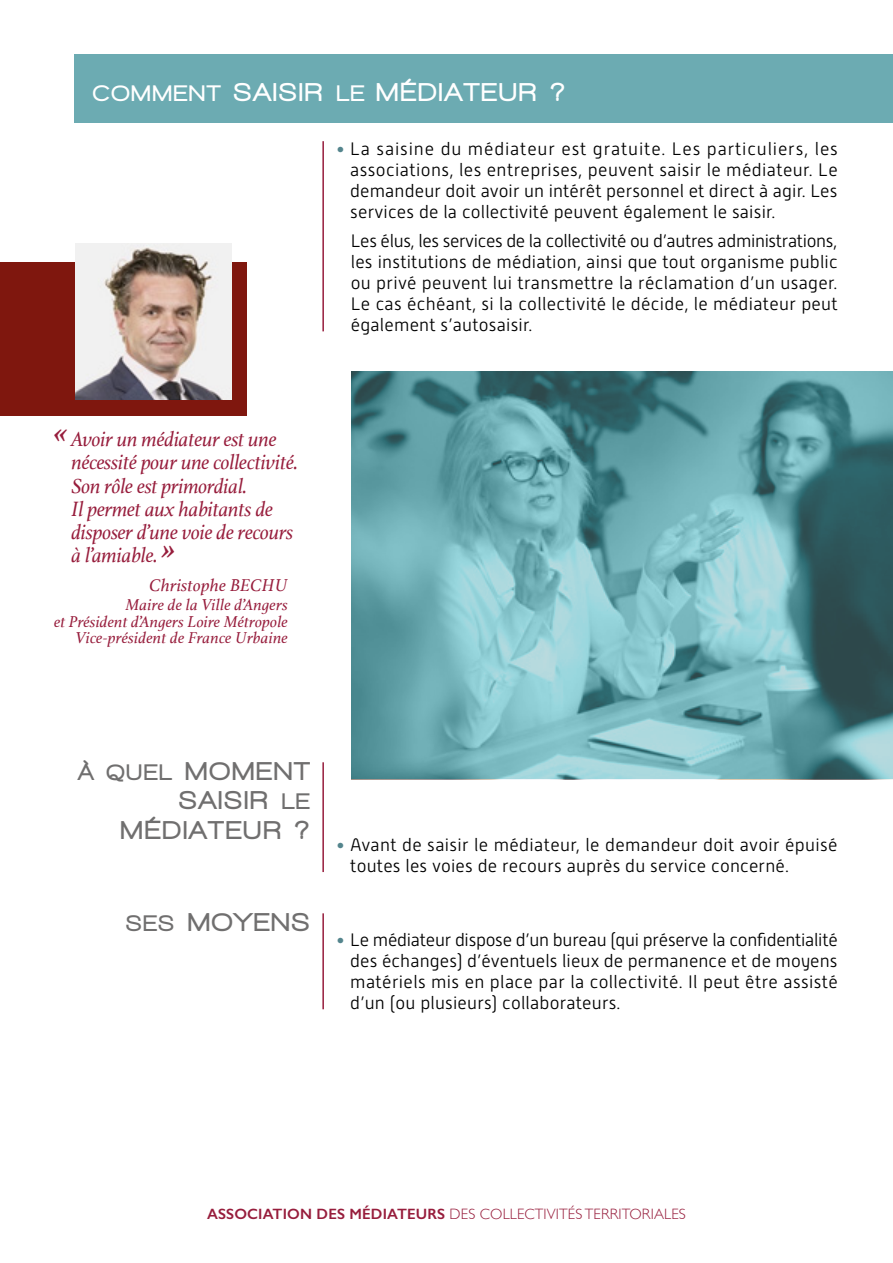
<style>
.page{position:relative;width:893px;height:1263px;background:#fff}
.page>*{position:absolute;margin:0;border:0;box-sizing:border-box;transform-origin:0 0}
.t1{font:900 26.4px/29.2px "Walkway";letter-spacing:.1em;color:#706f6f;text-align:right}
.t2{font:900 26.4px "Walkway";letter-spacing:.1em;color:#fff}
.t3{font:italic 21.75px/23.2px "Athelas";letter-spacing:-.01em;color:#971d3c;scale:.95 1}
.t4{font:300 18px/21px "Alwyn New";letter-spacing:.01em;color:#000;text-align:justify}
.t5{font:italic 18px "Athelas";letter-spacing:.01em;color:#971d3c}
.t6{font:italic 16.5px/16.5px "Athelas";letter-spacing:.005em;color:#971d3c;text-align:right}
.t7{font:300 15px "Gill Sans";letter-spacing:.01em;color:#971d3c}
.s1{font-size:23.1px}
.s2{font-size:34.5px}
.s3{color:#54858d}
.s4{font-weight:600}
</style>
<div class="page">
<hr style="left:322px;top:141px;width:2px;height:190px;background:#971d3c">
<hr style="left:322px;top:762px;width:2px;height:110px;background:#971d3c">
<hr style="left:322px;top:913px;width:2px;height:96px;background:#971d3c">
<div style="left:74px;top:54px;width:819px;height:68px;background:#6cabb2"></div>
<img style="left:351px;top:372px;width:542px;height:407px">
<div style="left:0;top:263px;width:247px;height:153px;background:#7f170e"></div>
<img style="left:76px;top:244px;width:155px;height:155px">
<h1 class="t2" style="left:93px;top:77px;width:473px"><span class="s1">COMMENT</span> SAISIR <span class="s1">LE</span> MÉDIATEUR ?</h1>
<p class="t3" style="left:71px;top:427px;width:240px;text-indent:-17px"><span class="s2">«</span> Avoir un médiateur est une nécessité pour une collectivité.<br>Son rôle est primordial.<br>Il permet aux habitants de disposer d’une voie de recours à l’amiable. <span class="s2">»</span></p>
<p class="t5" style="left:149px;top:571px;width:140px">Christophe BECHU</p>
<p class="t6" style="left:54px;top:596px;width:235px">Maire de la Ville d’Angers<br>et Président d’Angers Loire Métropole<br>Vice-président de France Urbaine</p>
<p class="t4" style="left:350px;top:138px;width:489px;text-indent:-14px"><span class="s3">•</span> La saisine du médiateur est gratuite. Les particuliers, les associations, les entreprises, peuvent saisir le médiateur. Le demandeur doit avoir un intérêt personnel et direct à agir. Les services de la collectivité peuvent également le saisir.</p>
<p class="t4" style="left:351px;top:231px;width:489px">Les élus, les services de la collectivité ou d’autres administrations, les institutions de médiation, ainsi que tout organisme public ou privé peuvent lui transmettre la réclamation d’un usager.<br>Le cas échéant, si la collectivité le décide, le médiateur peut également s’autosaisir.</p>
<h1 class="t1" style="left:78px;top:756px;width:232px"><span class="s1">À QUEL</span> MOMENT<br>SAISIR <span class="s1">LE<br></span>MÉDIATEUR ?</h1>
<h1 class="t1" style="left:126px;top:907px;width:184px"><span class="s1">SES</span> MOYENS</h1>
<p class="t4" style="left:350px;top:834px;width:489px;text-indent:-14px"><span class="s3">•</span> Avant de saisir le médiateur, le demandeur doit avoir épuisé toutes les voies de recours auprès du service concerné.</p>
<p class="t4" style="left:350px;top:929px;width:489px;text-indent:-14px"><span class="s3">•</span> Le médiateur dispose d’un bureau (qui préserve la confidentialité des échanges) d’éventuels lieux de permanence et de moyens matériels mis en place par la collectivité. Il peut être assisté d’un (ou plusieurs) collaborateurs.</p>
<p class="t7" style="left:207px;top:1202px;width:480px"><span class="s4">ASSOCIATION DES MÉDIATEURS</span> DES COLLECTIVITÉS TERRITORIALES</p>
</div>
